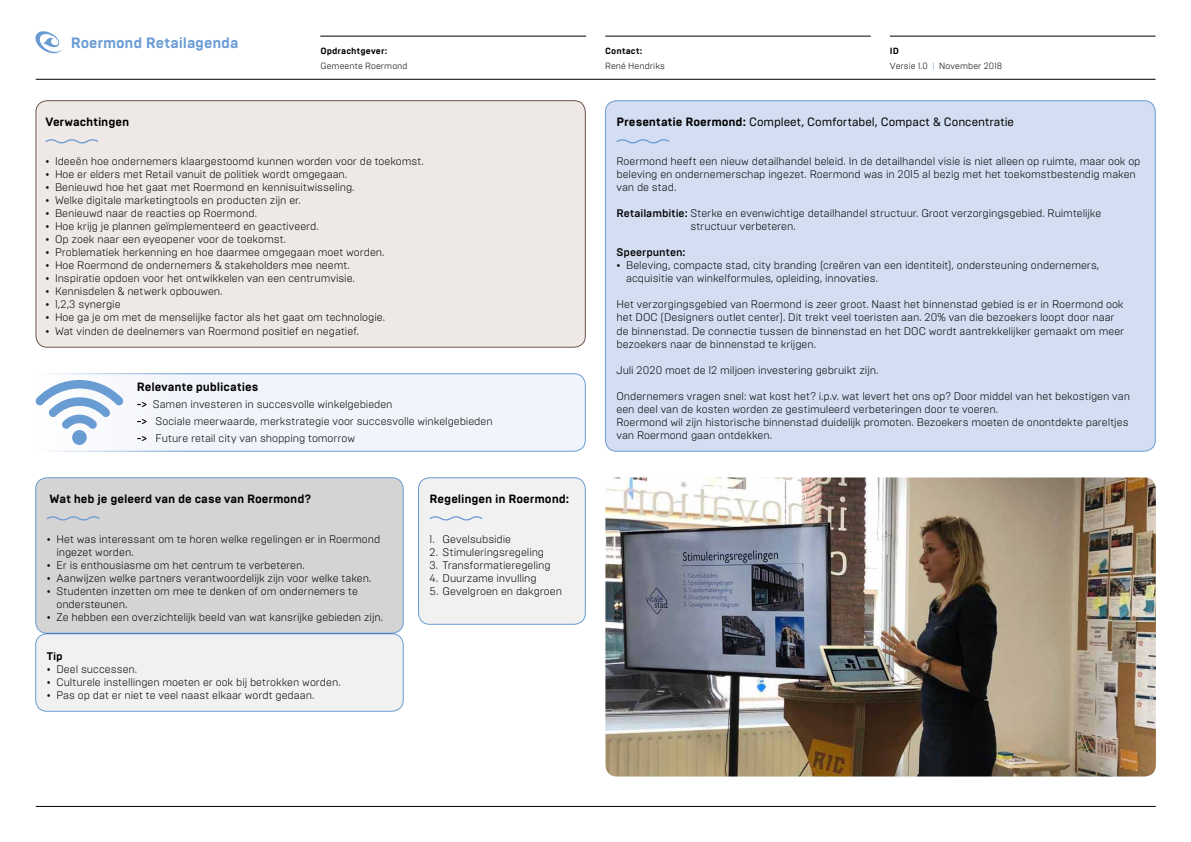
<style>
.page{position:relative;width:1191px;height:842px;background:#fff}
.page>*{position:absolute;margin:0;border:0;box-sizing:border-box;transform-origin:0 0}
.t1{font:700 15px "Brutal Type";letter-spacing:-.01em;color:#6a9cd4}
.t2{font:700 12px "Brutal Type";letter-spacing:-.005em;color:#000}
.t3{font:12px "Brutal Type";letter-spacing:-.005em;color:#000}
.t4{font:300 11px/13px "Brutal Type";color:#000}
.t5{font:500 11px "Brutal Type";color:#000}
.t6{font:700 11px "Brutal Type";color:#000}
.t7{font:300 9px/15px "Brutal Type";letter-spacing:.01em;color:#000}
.t8{font:700 9px "Brutal Type";letter-spacing:.01em;color:#000}
.s1{font-weight:500}
.s2{font-weight:700}
.s3{color:#6a9cd4}
</style>
<div class="page">
<div style="left:36px;top:101px;width:549px;height:246px;background:#eee9e6;border-radius:11px"></div>
<div style="left:36px;top:100px;width:549px;height:247px;border:1px solid #71544e;border-radius:11px"></div>
<div style="left:36px;top:374px;width:549px;height:77px;background:#f1f4fa;border-radius:11px"></div>
<div style="left:36px;top:373px;width:549px;height:78px;border:1px solid #6a9cd4;border-radius:11px"></div>
<div style="left:605px;top:101px;width:550px;height:350px;background:#d3def2;border-radius:11px"></div>
<div style="left:36px;top:478px;width:367px;height:155px;background:#d4d4d4;border-radius:11px"></div>
<div style="left:35px;top:477px;width:368px;height:156px;border:1px solid #6a9cd4;border-radius:11px"></div>
<div style="left:36px;top:634px;width:367px;height:77px;background:#f1f1f1;border-radius:11px"></div>
<div style="left:35px;top:633px;width:368px;height:78px;border:1px solid #6a9cd4;border-radius:11px"></div>
<div style="left:418px;top:478px;width:167px;height:146px;background:#f1f1f1;border-radius:11px"></div>
<div style="left:418px;top:477px;width:167px;height:147px;border:1px solid #6a9cd4;border-radius:11px"></div>
<hr style="left:320px;top:36px;width:266px;height:1px;background:#000">
<hr style="left:605px;top:36px;width:265px;height:1px;background:#000">
<hr style="left:890px;top:36px;width:265px;height:1px;background:#000">
<hr style="left:36px;top:79px;width:1119px;height:1px;background:#000">
<svg style="left:35px;top:31px;width:27px;height:22px"></svg>
<svg style="left:45px;top:139px;width:53px;height:4px"></svg>
<svg style="left:616px;top:139px;width:53px;height:4px"></svg>
<svg style="left:47px;top:516px;width:53px;height:4px"></svg>
<svg style="left:429px;top:516px;width:53px;height:4px"></svg>
<hr style="left:36px;top:806px;width:1119px;height:1px;background:#000">
<svg style="left:35px;top:380px;width:88px;height:65px"></svg>
<img style="left:605px;top:477px;width:550px;height:299px">
<h1 class="t1" style="left:71px;top:34px;width:169px">Roermond Retailagenda</h1>
<p class="t8" style="left:320px;top:45px;width:68px">Opdrachtgever:</p>
<p class="t7" style="left:320px;top:58px;width:89px">Gemeente Roermond</p>
<p class="t2" style="left:45px;top:115px;width:85px">Verwachtingen</p>
<p class="t4" style="left:45px;top:155px;width:380px">• Ideeën hoe ondernemers klaargestoomd kunnen worden voor de toekomst.</p>
<p class="t4" style="left:45px;top:168px;width:303px">• Hoe er elders met Retail vanuit de politiek wordt omgegaan.</p>
<p class="t4" style="left:45px;top:181px;width:311px">• Benieuwd hoe het gaat met Roermond en kennisuitwisseling.</p>
<p class="t4" style="left:45px;top:194px;width:257px">• Welke digitale marketingtools en producten zijn er.</p>
<p class="t4" style="left:45px;top:207px;width:213px">• Benieuwd naar de reacties op Roermond.</p>
<p class="t4" style="left:45px;top:220px;width:275px">• Hoe krijg je plannen geïmplementeerd en geactiveerd.</p>
<p class="t4" style="left:45px;top:233px;width:242px">• Op zoek naar een eyeopener voor de toekomst.</p>
<p class="t4" style="left:45px;top:246px;width:341px">• Problematiek herkenning en hoe daarmee omgegaan moet worden.</p>
<p class="t4" style="left:45px;top:259px;width:306px">• Hoe Roermond de ondernemers &amp; stakeholders mee neemt.</p>
<p class="t4" style="left:45px;top:272px;width:311px">• Inspiratie opdoen voor het ontwikkelen van een centrumvisie.</p>
<p class="t4" style="left:45px;top:285px;width:179px">• Kennisdelen &amp; netwerk opbouwen.</p>
<p class="t4" style="left:45px;top:298px;width:77px">• 1,2,3 synergie</p>
<p class="t4" style="left:45px;top:311px;width:341px">• Hoe ga je om met de menselijke factor als het gaat om technologie.</p>
<p class="t4" style="left:45px;top:324px;width:315px">• Wat vinden de deelnemers van Roermond positief en negatief.</p>
<p class="t2" style="left:137px;top:380px;width:123px">Relevante publicaties</p>
<p class="t4" style="left:137px;top:396px;width:357px;line-height:17px"><span class="s1">-&gt;</span> Samen investeren in succesvolle winkelgebieden<br><span class="s1">-&gt;</span> Sociale meerwaarde, merkstrategie voor succesvolle winkelgebieden <span class="s1">-&gt;</span> Future retail city van shopping tomorrow</p>
<p class="t2" style="left:50px;top:492px;width:263px">Wat heb je geleerd van de case van Roermond?</p>
<p class="t4" style="left:56px;top:532px;width:325px;text-indent:-10px">• Het was interessant om te horen welke regelingen er in Roermond ingezet worden.</p>
<p class="t4" style="left:47px;top:558px;width:259px">• Er is enthousiasme om het centrum te verbeteren.</p>
<p class="t4" style="left:47px;top:571px;width:326px">• Aanwijzen welke partners verantwoordelijk zijn voor welke taken.</p>
<p class="t4" style="left:56px;top:584px;width:303px;text-indent:-10px">• Studenten inzetten om mee te denken of om ondernemers te ondersteunen.</p>
<p class="t4" style="left:47px;top:610px;width:338px">• Ze hebben een overzichtelijk beeld van wat kansrijke gebieden zijn.</p>
<p class="t6" style="left:47px;top:649px;width:18px">Tip</p>
<p class="t4" style="left:47px;top:662px;width:92px">• Deel successen.</p>
<p class="t4" style="left:47px;top:675px;width:295px">• Culturele instellingen moeten er ook bij betrokken worden.</p>
<p class="t4" style="left:47px;top:688px;width:269px">• Pas op dat er niet te veel naast elkaar wordt gedaan.</p>
<p class="t2" style="left:429px;top:492px;width:141px">Regelingen in Roermond:</p>
<p class="t4" style="left:429px;top:532px;width:83px">1. Gevelsubsidie</p>
<p class="t4" style="left:429px;top:545px;width:116px">2. Stimuleringsregeling</p>
<p class="t4" style="left:429px;top:558px;width:123px">3. Transformatieregeling</p>
<p class="t4" style="left:429px;top:571px;width:109px">4. Duurzame invulling</p>
<p class="t4" style="left:429px;top:584px;width:134px">5. Gevelgroen en dakgroen</p>
<p class="t8" style="left:605px;top:45px;width:39px">Contact:</p>
<p class="t7" style="left:605px;top:58px;width:61px">René Hendriks</p>
<p class="t7" style="left:890px;top:43px;width:114px"><span class="s2">ID<br></span>Versie 1.0 <span class="s3">|</span> November 2018</p>
<p class="t3" style="left:616px;top:115px;width:399px"><span class="s2">Presentatie Roermond:</span> Compleet, Comfortabel, Compact &amp; Concentratie</p>
<p class="t4" style="left:616px;top:155px;width:525px">Roermond heeft een nieuw detailhandel beleid. In de detailhandel visie is niet alleen op ruimte, maar ook op beleving en ondernemerschap ingezet. Roermond was in 2015 al bezig met het toekomstbestendig maken van de stad.</p>
<p class="t4" style="left:690px;top:207px;width:412px;text-indent:-74px"><span class="s1">Retailambitie:</span> Sterke en evenwichtige detailhandel structuur. Groot verzorgingsgebied. Ruimtelijke structuur verbeteren.</p>
<p class="t5" style="left:616px;top:246px;width:71px">Speerpunten:</p>
<p class="t4" style="left:626px;top:259px;width:474px;text-indent:-10px">• Beleving, compacte stad, city branding (creëren van een identiteit), ondersteuning ondernemers, acquisitie van winkelformules, opleiding, innovaties.</p>
<p class="t4" style="left:616px;top:298px;width:509px">Het verzorgingsgebied van Roermond is zeer groot. Naast het binnenstad gebied is er in Roermond ook het DOC (Designers outlet center). Dit trekt veel toeristen aan. 20% van die bezoekers loopt door naar de binnenstad. De connectie tussen de binnenstad en het DOC wordt aantrekkelijker gemaakt om meer bezoekers naar de binnenstad te krijgen.</p>
<p class="t4" style="left:616px;top:363px;width:263px">Juli 2020 moet de 12 miljoen investering gebruikt zijn.</p>
<p class="t4" style="left:616px;top:389px;width:515px">Ondernemers vragen snel: wat kost het? i.p.v. wat levert het ons op? Door middel van het bekostigen van een deel van de kosten worden ze gestimuleerd verbeteringen door te voeren.<br>Roermond wil zijn historische binnenstad duidelijk promoten. Bezoekers moeten de onontdekte pareltjes van Roermond gaan ontdekken.</p>
</div>
